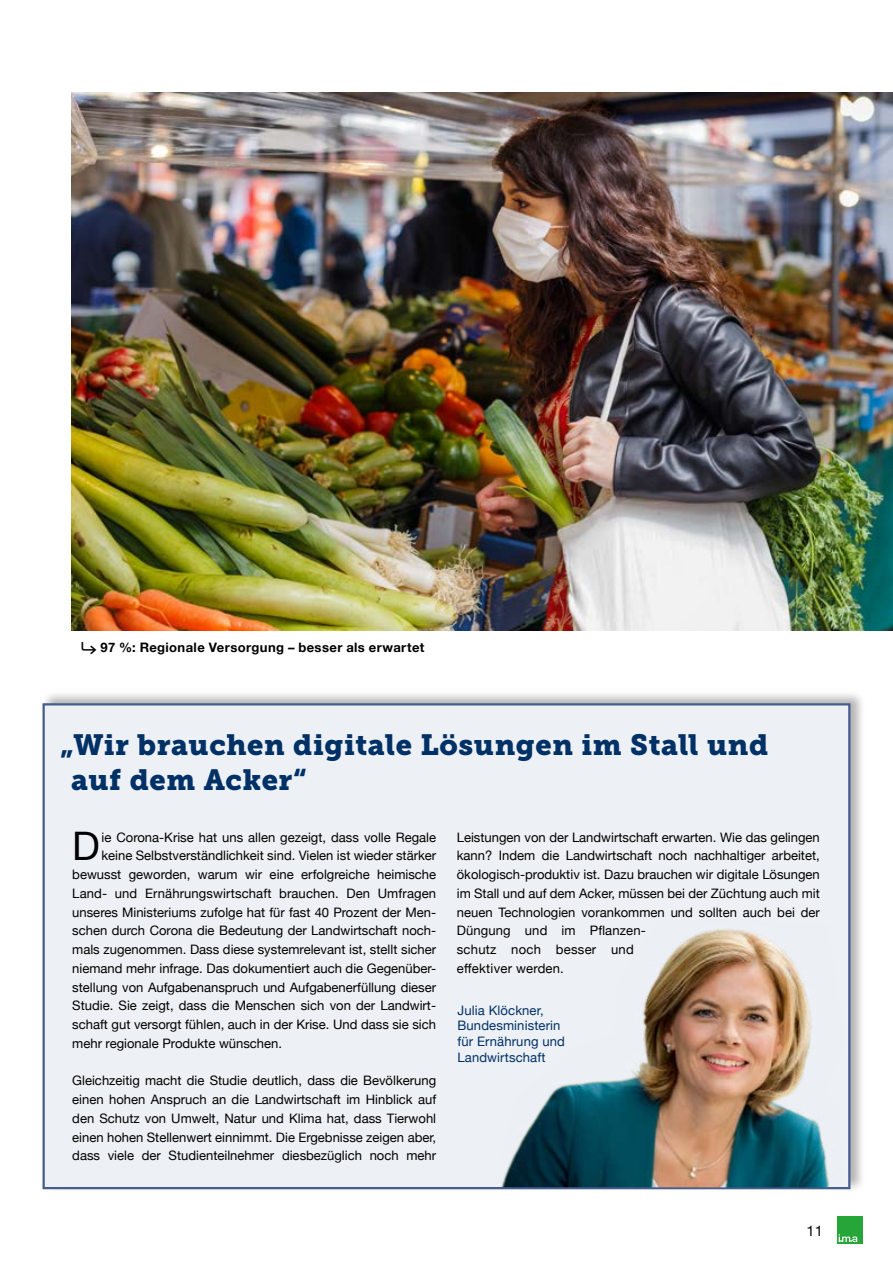
<style>
.page{position:relative;width:893px;height:1263px;background:#fff}
.page>*{position:absolute;margin:0;border:0;box-sizing:border-box;transform-origin:0 0}
.t1{font:39.3px "Helvetica Neue";color:#000}
.t2{font:29.1px/35px "Museo Slab 900";letter-spacing:.02em;color:#003166}
.t3{font:14.55px "Helvetica Neue";color:#000}
.t4{font:13.05px/18.8px "Helvetica Neue";color:#000;text-align:justify}
.t5{font:13.05px/15.6px "Helvetica Neue";letter-spacing:.01em;color:#003166}
.t6{font:700 13.05px "Helvetica Neue";letter-spacing:.03em;color:#000}
</style>
<div class="page">
<img style="left:71px;top:93px;width:822px;height:538px">
<div style="left:41px;top:689px;width:825px;height:503px;background:#000;opacity:.3"></div>
<div style="left:43px;top:703px;width:807px;height:486px;background:#edf0f4;border:2px solid #465d8e"></div>
<img style="left:492px;top:918px;width:356px;height:269px">
<div style="left:837px;top:1216px;width:26px;height:28px;background:#26a638"></div>
<svg style="left:839px;top:1234px;width:18px;height:8px"></svg>
<p class="t6" style="left:81px;top:637px;width:345px">⮑ 97 %: Regionale Versorgung – besser als erwartet</p>
<h2 class="t2" style="left:71px;top:727px;width:699px;text-indent:-11px">„Wir brauchen digitale Lösungen im Stall und auf dem Acker“</h2>
<h1 class="t1" style="left:72px;top:818px;width:29px">D</h1>
<p class="t4" style="left:102px;top:828px;width:336px">ie Corona-Krise hat uns allen gezeigt, dass volle Regale</p>
<p class="t4" style="left:102px;top:847px;width:336px">keine Selbstverständlichkeit sind. Vielen ist wieder stärker</p>
<p class="t4" style="left:72px;top:866px;width:365px">bewusst geworden, warum wir eine erfolgreiche heimische</p>
<p class="t4" style="left:72px;top:884px;width:365px">Land- und Ernährungswirtschaft brauchen. Den Umfragen</p>
<p class="t4" style="left:72px;top:903px;width:365px">unseres Ministeriums zufolge hat für fast 40 Prozent der Men-</p>
<p class="t4" style="left:72px;top:922px;width:365px">schen durch Corona die Bedeutung der Landwirtschaft noch-</p>
<p class="t4" style="left:72px;top:941px;width:365px">mals zugenommen. Dass diese systemrelevant ist, stellt sicher</p>
<p class="t4" style="left:72px;top:959px;width:365px">niemand mehr infrage. Das dokumentiert auch die Gegenüber-</p>
<p class="t4" style="left:72px;top:978px;width:365px">stellung von Aufgabenanspruch und Aufgabenerfüllung dieser</p>
<p class="t4" style="left:72px;top:997px;width:365px">Studie. Sie zeigt, dass die Menschen sich von der Landwirt-</p>
<p class="t4" style="left:72px;top:1016px;width:365px">schaft gut versorgt fühlen, auch in der Krise. Und dass sie sich</p>
<p class="t4" style="left:72px;top:1034px;width:211px">mehr regionale Produkte wünschen.</p>
<p class="t4" style="left:72px;top:1072px;width:365px">Gleichzeitig macht die Studie deutlich, dass die Bevölkerung einen hohen Anspruch an die Landwirtschaft im Hinblick auf den Schutz von Umwelt, Natur und Klima hat, dass Tierwohl einen hohen Stellenwert einnimmt. Die Ergebnisse zeigen aber, dass viele der Studienteilnehmer diesbezüglich noch mehr</p>
<p class="t4" style="left:457px;top:828px;width:365px;text-align:left">Leistungen von der Landwirtschaft erwarten. Wie das gelingen kann? Indem die Landwirtschaft noch nachhaltiger arbeitet, ökologisch-produktiv ist. Dazu brauchen wir digitale Lösungen im Stall und auf dem Acker, müssen bei der Züchtung auch mit neuen Technologien vorankommen und sollten auch bei der Düngung und im Pflanzen-<br>schutz noch besser und<br>effektiver werden.</p>
<p class="t5" style="left:457px;top:1003px;width:109px">Julia Klöckner,<br>Bundesministerin für Ernährung und<br>Landwirtschaft</p>
<p class="t3" style="left:807px;top:1221px;width:18px">11</p>
</div>
